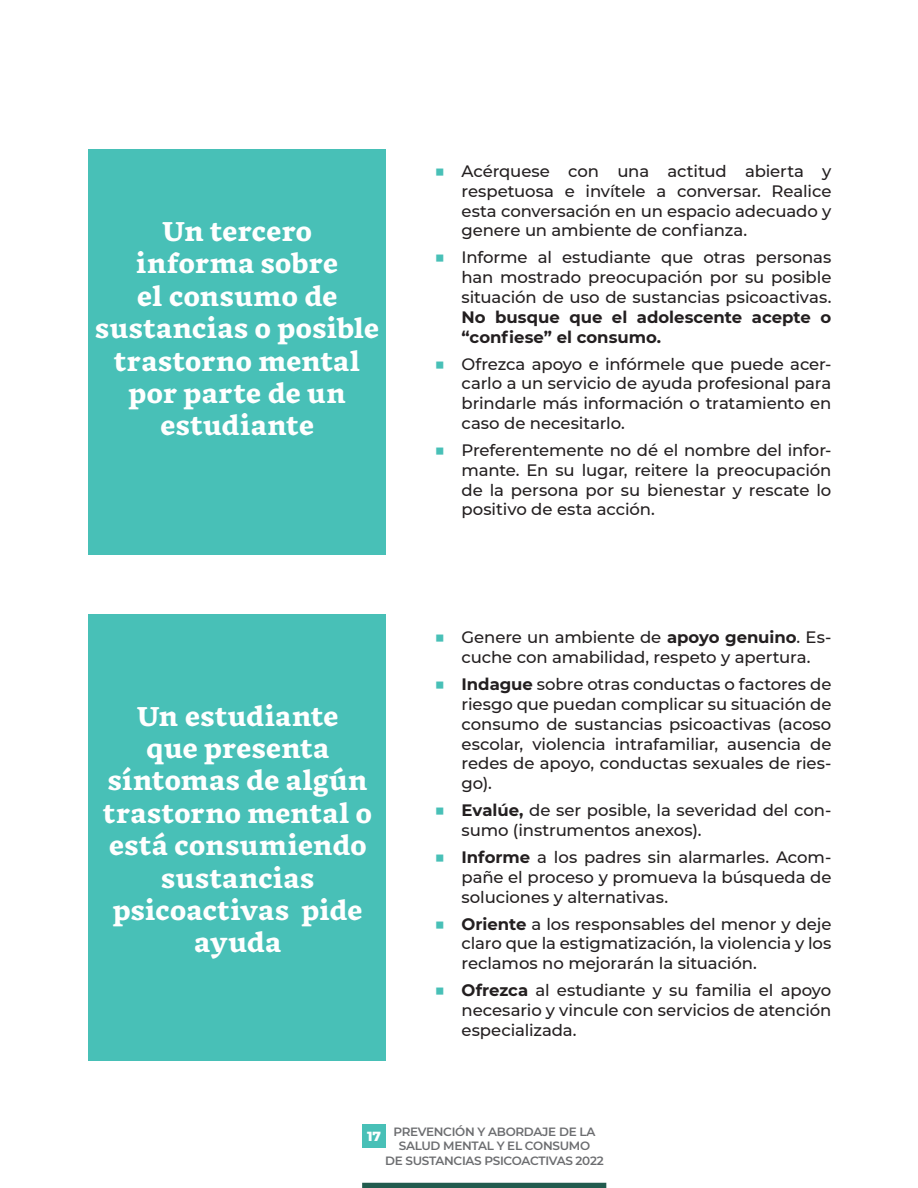
<style>
.page{position:relative;width:918px;height:1188px;background:#fff}
.page>*{position:absolute;margin:0;border:0;box-sizing:border-box;transform-origin:0 0}
.Texto{font:900 27px/32.4px "GMX";color:#fff;text-align:center}
.t1{font:500 16.5px/19.8px "Montserrat";letter-spacing:-.005em;color:#231f20;text-align:justify}
.t2{font:800 13.5px "Montserrat";color:#fff}
.t3{font:600 12px/14.4px "Montserrat";letter-spacing:-.025em;color:#6c6d70;text-align:center}
.s1{font-size:18px;color:#48c0b7}
.s2{font-weight:700}
</style>
<div class="page">
<div style="left:362px;top:1124px;width:23px;height:23px;background:#48c0b7"></div>
<div style="left:362px;top:1183px;width:244px;height:5px;background:#225b4e"></div>
<div style="left:88px;top:149px;width:298px;height:405px;background:#48c0b7"></div>
<div style="left:88px;top:614px;width:298px;height:446px;background:#48c0b7"></div>
<p class="Texto" style="left:162px;top:215px;width:152px">Un tercero</p>
<p class="Texto" style="left:95px;top:248px;width:286px">informa sobre<br>el consumo de sustancias o posible trastorno mental por parte de un</p>
<p class="Texto" style="left:160px;top:410px;width:156px">estudiante</p>
<p class="Texto" style="left:103px;top:700px;width:271px">Un estudiante<br>que presenta síntomas de algún trastorno mental o está consumiendo sustancias psicoactivas pide ayuda</p>
<p class="t1" style="left:462px;top:161px;width:371px;text-indent:-27px"><span class="s1">■</span> Acérquese con una actitud abierta y respetuosa e invítele a conversar. Realice esta conversación en un espacio adecuado y genere un ambiente de confianza.</p>
<p class="t1" style="left:462px;top:247px;width:371px;text-indent:-27px"><span class="s1">■</span> Informe al estudiante que otras personas han mostrado preocupación por su posible situación de uso de sustancias psicoactivas.<br><span class="s2">No busque que el adolescente acepte o “confiese” el consumo.</span></p>
<p class="t1" style="left:462px;top:353px;width:371px;text-indent:-27px"><span class="s1">■</span> Ofrezca apoyo e infórmele que puede acer&shy;carlo a un servicio de ayuda profesional para brindarle más información o tratamiento en caso de necesitarlo.</p>
<p class="t1" style="left:462px;top:440px;width:371px;text-indent:-27px"><span class="s1">■</span> Preferentemente no dé el nombre del infor&shy;mante. En su lugar, reitere la preocupación de la persona por su bienestar y rescate lo positivo de esta acción.</p>
<p class="t1" style="left:435px;top:627px;width:398px;text-align:center"><span class="s1">■</span> Genere un ambiente de <span class="s2">apoyo genuino</span>. Es&shy;cuche con amabilidad, respeto y apertura.</p>
<p class="t1" style="left:462px;top:674px;width:371px;text-indent:-27px"><span class="s1">■</span> <span class="s2">Indague</span> sobre otras conductas o factores de riesgo que puedan complicar su situación de consumo de sustancias psicoactivas (acoso escolar, violencia intrafamiliar, ausencia de redes de apoyo, conductas sexuales de ries&shy;go).</p>
<p class="t1" style="left:462px;top:800px;width:371px;text-indent:-27px"><span class="s1">■</span> <span class="s2">Evalúe,</span> de ser posible, la severidad del con&shy;sumo (instrumentos anexos).</p>
<p class="t1" style="left:462px;top:847px;width:371px;text-indent:-27px"><span class="s1">■</span> <span class="s2">Informe</span> a los padres sin alarmarles. Acom&shy;pañe el proceso y promueva la búsqueda de soluciones y alternativas.</p>
<p class="t1" style="left:462px;top:913px;width:371px;text-indent:-27px"><span class="s1">■</span> <span class="s2">Oriente</span> a los responsables del menor y deje claro que la estigmatización, la violencia y los reclamos no mejorarán la situación.</p>
<p class="t1" style="left:462px;top:980px;width:371px;text-indent:-27px"><span class="s1">■</span> <span class="s2">Ofrezca</span> al estudiante y su familia el apoyo necesario y vincule con servicios de atención especializada.</p>
<p class="t3" style="left:385px;top:1124px;width:220px">PREVENCIÓN Y ABORDAJE DE LA<br>SALUD MENTAL Y EL CONSUMO<br>DE SUSTANCIAS PSICOACTIVAS 2022</p>
<p class="t2" style="left:367px;top:1126px;width:15px">17</p>
</div>
